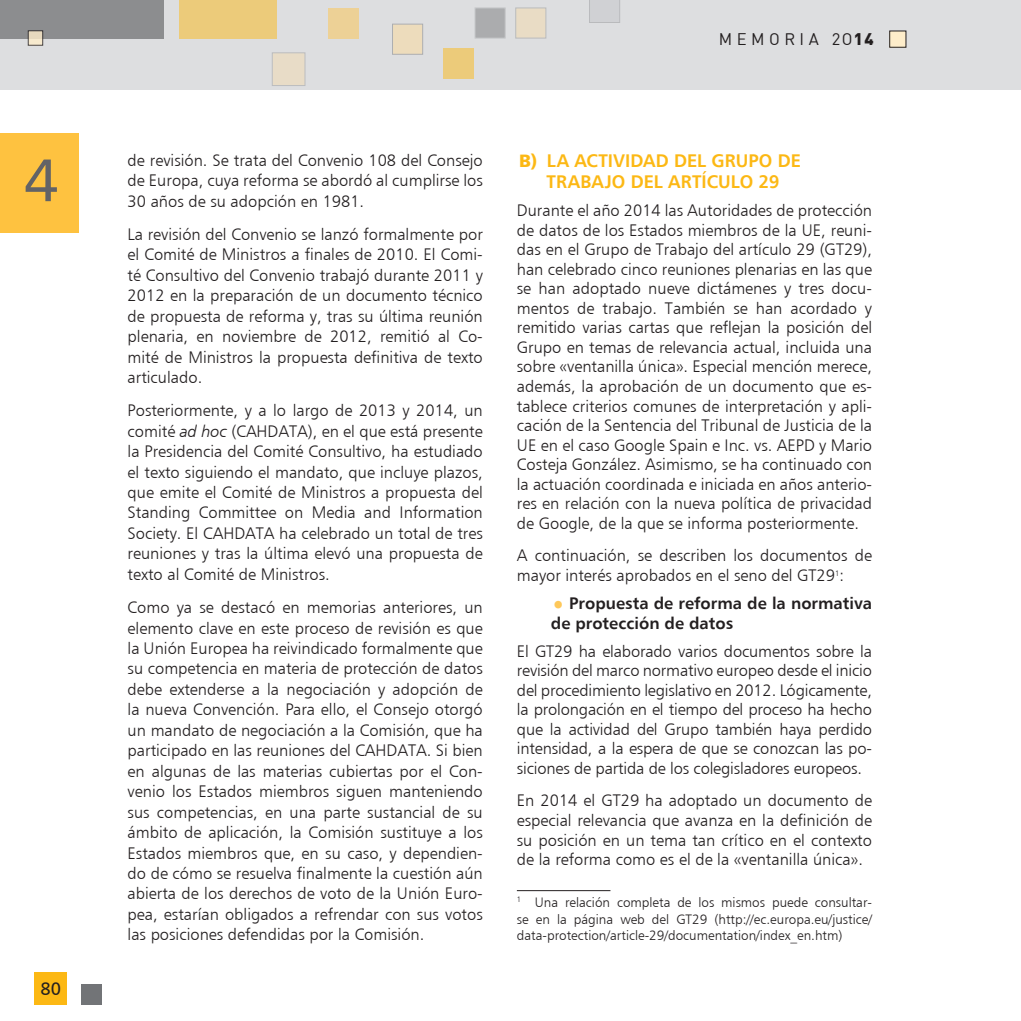
<style>
.page{position:relative;width:1021px;height:1021px;background:#fff}
.page>*{position:absolute;margin:0;border:0;box-sizing:border-box;transform-origin:0 0}
.t1{font:60px "Humanist 777 BT Roman B";color:#636366}
.GENERAL-PARTE_1-NIVE{font:18px/21px "Humanist 777 BT Bold B";color:#fcb814;text-align:center}
.t2{font:18px "Humanist 777 BT Roman B";color:#231f20}
.GENERAL-PARRAFO_1{font:16.5px/20.4px "Humanist 777 BT Light B";color:#231f20;text-align:justify}
.GENERAL-PARTE_1-SANG{font:16.5px/19.5px "Humanist 777 BT Bold B";color:#231f20}
.t3{font:16.5px "DIN";letter-spacing:.27em;color:#231f20}
.CITAS-PARRAFO_1{font:13.5px/16.5px "Humanist 777 BT Light B";color:#231f20;text-align:justify}
.s1{font-weight:900}
.s2{font-family:"Humanist 777 BT Light Italic B"}
.s3{font-family:"Humanist 777 BT Black B"}
.s4{font-size:25.5px;color:#fec85a}
</style>
<div class="page">
<hr style="left:1020px;top:0;width:1px;height:89px;background:#dddee0">
<div style="left:0;top:0;width:1020px;height:89px;background:#dddee0"></div>
<div style="left:35px;top:972px;width:32px;height:32px;background:#fcb814"></div>
<div style="left:889px;top:31px;width:17px;height:16px;background:#feedca"></div>
<div style="left:889px;top:31px;width:17px;height:17px;border:1px solid #231f20"></div>
<div style="left:0;top:133px;width:78px;height:99px;background:#fec240"></div>
<div style="left:0;top:0;width:164px;height:39px;background:#8c8d8f"></div>
<div style="left:179px;top:0;width:97px;height:39px;background:#eccb7a"></div>
<div style="left:272px;top:52px;width:33px;height:34px;background:#e8dcc7"></div>
<div style="left:392px;top:24px;width:31px;height:31px;background:#eddcbc;border:1px solid #7c7e81"></div>
<div style="left:474px;top:8px;width:31px;height:30px;background:#abacae;border:1px solid #9d9fa2"></div>
<div style="left:515px;top:8px;width:31px;height:30px;background:#e9dcc5"></div>
<div style="left:444px;top:49px;width:30px;height:30px;background:#eccb7a"></div>
<div style="left:329px;top:8px;width:30px;height:30px;background:#edd196"></div>
<svg style="left:589px;top:0;width:31px;height:23px"></svg>
<svg style="left:30px;top:32px;width:11px;height:12px"></svg>
<div style="left:28px;top:30px;width:15px;height:16px;border:1px solid #231f20"></div>
<div style="left:81px;top:984px;width:21px;height:20px;background:#727477"></div>
<hr style="left:517px;top:890px;width:93px;height:1px;background:#231f20">
<p class="t3" style="left:719px;top:29px;width:156px">MEMORIA 2O<span class="s1">14</span></p>
<h1 class="t1" style="left:24px;top:143px;width:36px">4</h1>
<p class="GENERAL-PARRAFO_1" style="left:128px;top:149px;width:357px">de revisión. Se trata del Convenio 108 del Consejo de Europa, cuya reforma se abordó al cumplirse los 30 años de su adopción en 1981.</p>
<p class="GENERAL-PARRAFO_1" style="left:128px;top:224px;width:357px">La revisión del Convenio se lanzó formalmente por el Comité de Ministros a finales de 2010. El Comi&shy;té Consultivo del Convenio trabajó durante 2011 y 2012 en la preparación de un documento técnico de propuesta de reforma y, tras su última reunión plenaria, en noviembre de 2012, remitió al Co&shy;mité de Ministros la propuesta definitiva de texto articulado.</p>
<p class="GENERAL-PARRAFO_1" style="left:128px;top:400px;width:357px">Posteriormente, y a lo largo de 2013 y 2014, un comité <span class="s2">ad hoc</span> (CAHDATA), en el que está presente la Presidencia del Comité Consultivo, ha estudiado el texto siguiendo el mandato, que incluye plazos, que emite el Comité de Ministros a propuesta del Standing Committee on Media and Information Society. El CAHDATA ha celebrado un total de tres reuniones y tras la última elevó una propuesta de texto al Comité de Ministros.</p>
<p class="GENERAL-PARRAFO_1" style="left:128px;top:597px;width:357px">Como ya se destacó en memorias anteriores, un elemento clave en este proceso de revisión es que la Unión Europea ha reivindicado formalmente que su competencia en materia de protección de datos debe extenderse a la negociación y adopción de la nueva Convención. Para ello, el Consejo otorgó un mandato de negociación a la Comisión, que ha participado en las reuniones del CAHDATA. Si bien en algunas de las materias cubiertas por el Con&shy;venio los Estados miembros siguen manteniendo sus competencias, en una parte sustancial de su ámbito de aplicación, la Comisión sustituye a los Estados miembros que, en su caso, y dependien&shy;do de cómo se resuelva finalmente la cuestión aún abierta de los derechos de voto de la Unión Euro&shy;pea, estarían obligados a refrendar con sus votos las posiciones defendidas por la Comisión.</p>
<p class="t2" style="left:41px;top:978px;width:22px">80</p>
<p class="GENERAL-PARTE_1-NIVE" style="left:519px;top:150px;width:283px"><span class="s3">B)</span> LA ACTIVIDAD DEL GRUPO DE<br>TRABAJO DEL ARTÍCULO 29</p>
<p class="GENERAL-PARRAFO_1" style="left:517px;top:200px;width:357px;line-height:19.5px">Durante el año 2014 las Autoridades de protección de datos de los Estados miembros de la UE, reuni&shy;das en el Grupo de Trabajo del artículo 29 (GT29), han celebrado cinco reuniones plenarias en las que se han adoptado nueve dictámenes y tres docu&shy;mentos de trabajo. También se han acordado y remitido varias cartas que reflejan la posición del Grupo en temas de relevancia actual, incluida una sobre «ventanilla única». Especial mención merece, además, la aprobación de un documento que es&shy;tablece criterios comunes de interpretación y apli&shy;cación de la Sentencia del Tribunal de Justicia de la UE en el caso Google Spain e Inc. vs. AEPD y Mario Costeja González. Asimismo, se ha continuado con la actuación coordinada e iniciada en años anterio&shy;res en relación con la nueva política de privacidad de Google, de la que se informa posteriormente.</p>
<p class="GENERAL-PARRAFO_1" style="left:517px;top:545px;width:357px;line-height:19.5px">A continuación, se describen los documentos de mayor interés aprobados en el seno del GT29<sup>1</sup>:</p>
<p class="GENERAL-PARTE_1-SANG" style="left:551px;top:593px;width:323px"><span class="s4">•</span> Propuesta de reforma de la normativa de protección de datos</p>
<p class="GENERAL-PARRAFO_1" style="left:517px;top:641px;width:357px;line-height:19.5px">El GT29 ha elaborado varios documentos sobre la revisión del marco normativo europeo desde el inicio del procedimiento legislativo en 2012. Lógicamente, la prolongación en el tiempo del proceso ha hecho que la actividad del Grupo también haya perdido intensidad, a la espera de que se conozcan las po&shy;siciones de partida de los colegisladores europeos.</p>
<p class="GENERAL-PARRAFO_1" style="left:517px;top:790px;width:357px;line-height:19.5px">En 2014 el GT29 ha adoptado un documento de especial relevancia que avanza en la definición de su posición en un tema tan crítico en el contexto de la reforma como es el de la «ventanilla única».</p>
<p class="CITAS-PARRAFO_1" style="left:517px;top:894px;width:357px"><sup>1</sup> Una relación completa de los mismos puede consultar&shy;se en la página web del GT29 (http://ec.europa.eu/justice/ data-protection/article-29/documentation/index_en.htm)</p>
</div>
